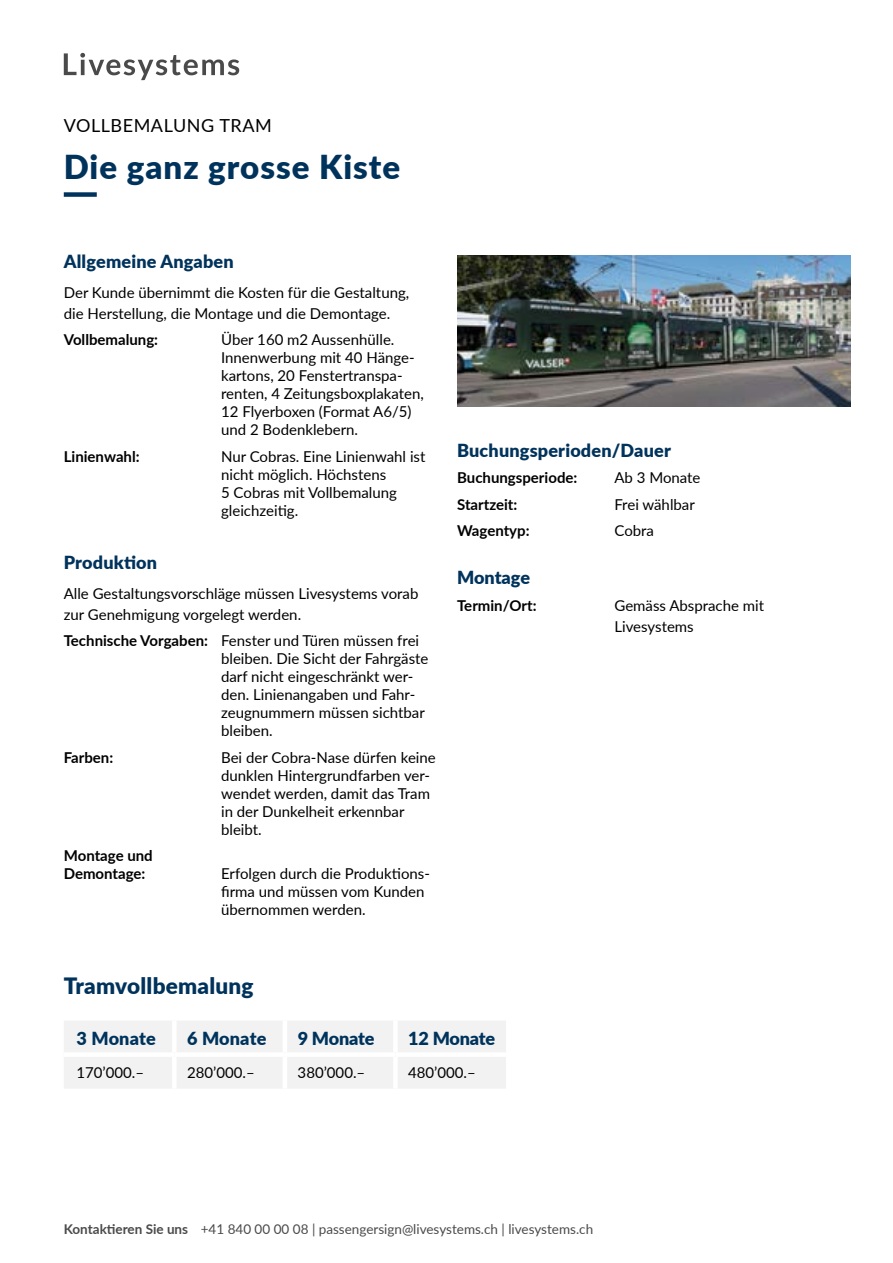
<style>
.page{position:relative;width:893px;height:1263px;background:#fff}
.page>*{position:absolute;margin:0;border:0;box-sizing:border-box;transform-origin:0 0}
.t1{font:900 33px "Lato";letter-spacing:.03em;color:#00335c}
.t2{font:900 22.5px "Lato";letter-spacing:.01em;color:#00335c}
.t3{font:900 18px "Lato";letter-spacing:.01em;color:#00335c}
.t4{font:18px "Lato";letter-spacing:.03em;color:#000}
.t5{font:900 18px "Lato";letter-spacing:-.01em;color:#00335c}
.t6{font:15px/18px "Lato";color:#000}
.t7{font:700 15px/18px "Lato";color:#000}
.t8{font:13.5px "Lato";color:#4a4a4a}
.s1{font-weight:700}
</style>
<div class="page">
<div style="left:64px;top:192px;width:33px;height:5px;background:#00335c"></div>
<svg style="left:64px;top:53px;width:175px;height:27px"></svg>
<div style="left:64px;top:1021px;width:442px;height:67px;background:#f2f2f2"></div>
<div style="left:64px;top:1052px;width:110px;height:5px;background:#fff"></div>
<div style="left:174px;top:1052px;width:111px;height:5px;background:#fff"></div>
<div style="left:285px;top:1052px;width:110px;height:5px;background:#fff"></div>
<div style="left:395px;top:1052px;width:111px;height:5px;background:#fff"></div>
<div style="left:172px;top:1020px;width:5px;height:32px;background:#fff"></div>
<hr style="left:283px;top:1020px;width:4px;height:32px;background:#fff">
<div style="left:393px;top:1020px;width:5px;height:32px;background:#fff"></div>
<div style="left:172px;top:1057px;width:5px;height:32px;background:#fff"></div>
<hr style="left:283px;top:1057px;width:4px;height:32px;background:#fff">
<div style="left:393px;top:1057px;width:5px;height:32px;background:#fff"></div>
<img style="left:457px;top:255px;width:393px;height:151px">
<p class="t4" style="left:64px;top:113px;width:209px">VOLLBEMALUNG TRAM</p>
<h1 class="t1" style="left:64px;top:142px;width:338px">Die ganz grosse Kiste</h1>
<p class="t3" style="left:64px;top:248px;width:172px">Allgemeine Angaben</p>
<p class="t6" style="left:64px;top:281px;width:347px;line-height:21px">Der Kunde übernimmt die Kosten für die Gestaltung, die Herstellung, die Montage und die Demontage.</p>
<p class="t7" style="left:64px;top:330px;width:96px">Vollbemalung:</p>
<p class="t6" style="left:221px;top:330px;width:204px">Über 160 m2 Aussenhülle.<br>Innenwerbung mit 40 Hänge&shy;kartons, 20 Fenstertranspa&shy;renten, 4 Zeitungsboxplakaten,<br>12 Flyerboxen (Format A6/5) und 2 Bodenklebern.</p>
<p class="t7" style="left:64px;top:447px;width:77px">Linienwahl:</p>
<p class="t6" style="left:221px;top:447px;width:206px">Nur Cobras. Eine Linienwahl ist nicht möglich. Höchstens<br>5 Cobras mit Vollbemalung gleichzeitig.</p>
<p class="t3" style="left:64px;top:549px;width:95px">Produktion</p>
<p class="t6" style="left:64px;top:582px;width:356px;line-height:21px">Alle Gestaltungsvorschläge müssen Livesystems vorab zur Genehmigung vorgelegt werden.</p>
<p class="t6" style="left:221px;top:631px;width:209px;text-indent:-157px"><span class="s1">Technische Vorgaben:</span> Fenster und Türen müssen frei bleiben. Die Sicht der Fahrgäste darf nicht eingeschränkt wer&shy;den. Linienangaben und Fahr&shy;zeugnummern müssen sichtbar bleiben.</p>
<p class="t7" style="left:64px;top:748px;width:51px">Farben:</p>
<p class="t6" style="left:221px;top:748px;width:216px">Bei der Cobra-Nase dürfen keine dunklen Hintergrundfarben ver&shy;wendet werden, damit das Tram in der Dunkelheit erkennbar bleibt.</p>
<p class="t7" style="left:64px;top:846px;width:90px">Montage und<br>Demontage:</p>
<p class="t6" style="left:221px;top:864px;width:210px">Erfolgen durch die Produktions&shy;firma und müssen vom Kunden übernommen werden.</p>
<p class="t3" style="left:457px;top:437px;width:215px">Buchungsperioden/Dauer</p>
<p class="t7" style="left:457px;top:468px;width:122px">Buchungsperiode:</p>
<p class="t6" style="left:614px;top:468px;width:88px">Ab 3 Monate</p>
<p class="t7" style="left:457px;top:495px;width:62px">Startzeit:</p>
<p class="t6" style="left:614px;top:495px;width:82px">Frei wählbar</p>
<p class="t7" style="left:457px;top:521px;width:74px">Wagentyp:</p>
<p class="t6" style="left:614px;top:521px;width:41px">Cobra</p>
<p class="t3" style="left:457px;top:564px;width:74px">Montage</p>
<p class="t7" style="left:457px;top:596px;width:81px">Termin/Ort:</p>
<p class="t6" style="left:614px;top:594px;width:151px;line-height:21px">Gemäss Absprache mit<br>Livesystems</p>
<h2 class="t2" style="left:64px;top:969px;width:191px">Tramvollbemalung</h2>
<p class="t3" style="left:77px;top:1025px;width:81px">3 Monate</p>
<p class="t3" style="left:187px;top:1025px;width:81px">6 Monate</p>
<p class="t3" style="left:298px;top:1025px;width:78px">9 Monate</p>
<p class="t5" style="left:408px;top:1025px;width:89px">12 Monate</p>
<p class="t6" style="left:77px;top:1062px;width:69px">170’000.–</p>
<p class="t6" style="left:187px;top:1062px;width:69px">280’000.–</p>
<p class="t6" style="left:298px;top:1062px;width:69px">380’000.–</p>
<p class="t6" style="left:408px;top:1062px;width:69px">480’000.–</p>
<p class="t8" style="left:64px;top:1220px;width:531px"><span class="s1">Kontaktieren Sie uns</span> +41 840 00 00 08 | passengersign@livesystems.ch | livesystems.ch</p>
</div>
